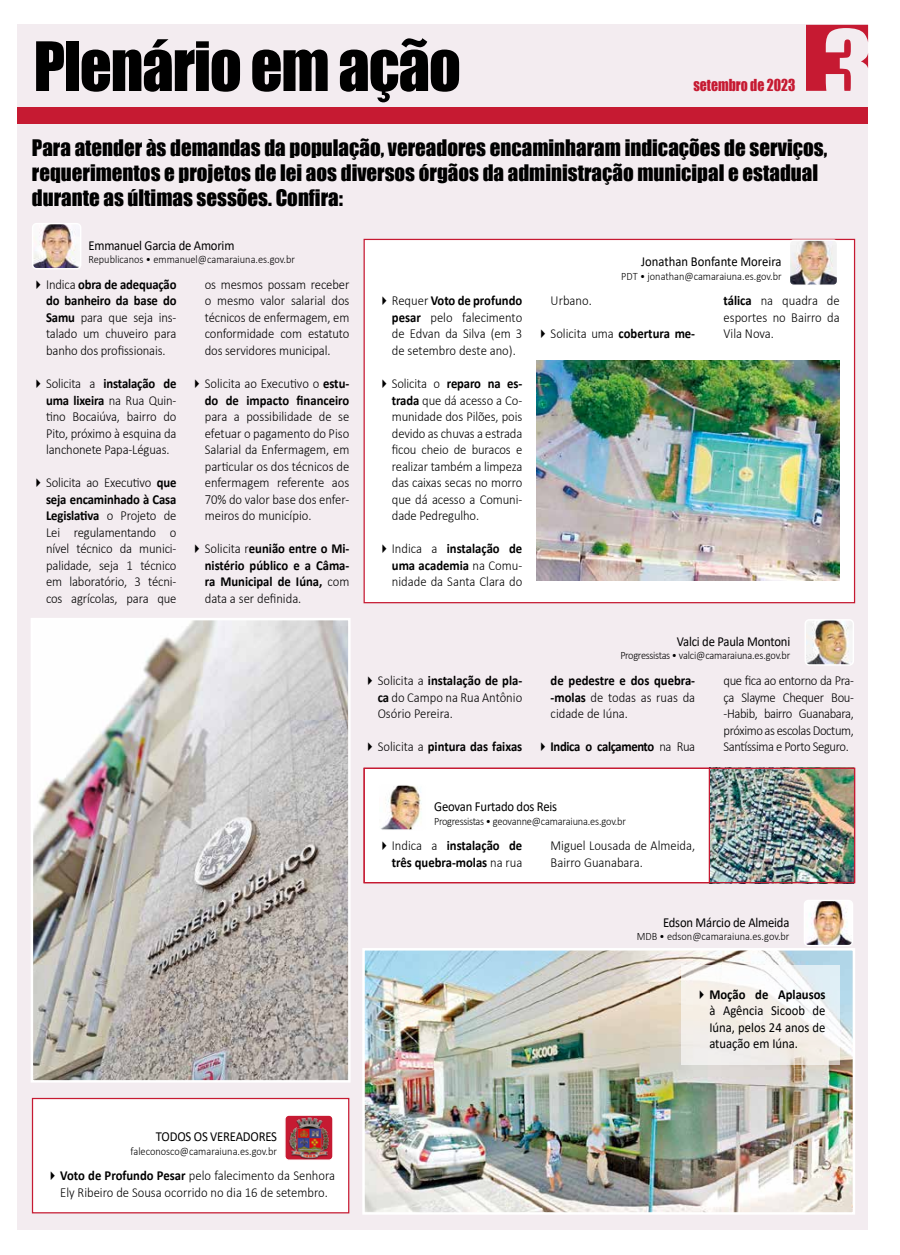
<style>
.page{position:relative;width:900px;height:1255px;background:#fff}
.page>*{position:absolute;margin:0;border:0;box-sizing:border-box;transform-origin:0 0}
.t1{font:62.75px "Impact";letter-spacing:-.02em;color:#000}
.t2{font:21px/25px "Impact";color:#000}
.t3{font:15.12px "Impact";color:#c61a32;scale:.91 1}
.t4{font:300 13.75px/16.5px "Calibri";letter-spacing:-.01em;color:#000;text-align:justify;scale:.92 1}
.t5{font:700 13.75px/16.5px "Calibri";color:#000;text-align:right;scale:.92 1}
.t6{font:13.75px/16.5px "Calibri";letter-spacing:-.015em;color:#000;text-align:justify;scale:.92 1}
.t7{font:700 13.75px "Calibri";letter-spacing:-.03em;color:#000;scale:.92 1}
.t8{font:300 11.25px "Calibri";letter-spacing:-.005em;color:#000;scale:.92 1}
.t9{font:300 11.25px "Calibri";letter-spacing:-.025em;color:#000;scale:.92 1}
.s1{font-weight:700}
.s2{font-weight:300}
</style>
<div class="page">
<div style="left:18px;top:25px;width:850px;height:1204px;background:#f3ecf0"></div>
<div style="left:364px;top:767px;width:491px;height:116px;background:#fff"></div>
<img style="left:710px;top:769px;width:143px;height:112px">
<div style="left:32px;top:1097px;width:317px;height:116px;background:#fff;border:1px solid #c61a32"></div>
<div style="left:364px;top:239px;width:491px;height:364px;background:#fff;border:1px solid #c61a32"></div>
<img style="left:365px;top:951px;width:487px;height:260px">
<div style="left:362px;top:948px;width:493px;height:266px;border:2px solid #fff"></div>
<svg style="left:681px;top:965px;width:159px;height:99px"></svg>
<div style="left:18px;top:107px;width:850px;height:17px;background:#c61a32"></div>
<img style="left:789px;top:240px;width:49px;height:44px">
<div style="left:789px;top:239px;width:49px;height:47px;border:1px solid #fff;border-radius:4px"></div>
<img style="left:34px;top:225px;width:45px;height:42px">
<div style="left:32px;top:223px;width:49px;height:46px;border:1px solid #fff;border-radius:4px"></div>
<img style="left:806px;top:901px;width:45px;height:43px">
<div style="left:804px;top:899px;width:49px;height:47px;border:1px solid #fff;border-radius:4px"></div>
<div style="left:285px;top:1115px;width:48px;height:45px;background:#c61a32;border-radius:4px"></div>
<img style="left:288px;top:1117px;width:42px;height:41px">
<div style="left:284px;top:1114px;width:50px;height:46px;border:1px solid #fff;border-radius:4px"></div>
<img style="left:382px;top:786px;width:40px;height:42px">
<div style="left:378px;top:784px;width:49px;height:46px;border:1px solid #fff;border-radius:4px"></div>
<img style="left:805px;top:621px;width:47px;height:44px">
<div style="left:805px;top:619px;width:49px;height:46px;border:1px solid #fff;border-radius:4px"></div>
<img style="left:34px;top:621px;width:314px;height:458px">
<div style="left:31px;top:618px;width:320px;height:464px;border:2px solid #fff"></div>
<img style="left:536px;top:360px;width:304px;height:221px">
<hr style="left:709px;top:767px;width:1px;height:116px;background:#c61a32">
<div style="left:364px;top:767px;width:491px;height:116px;border:1px solid #c61a32"></div>
<svg style="left:806px;top:25px;width:62px;height:66px"></svg>
<h1 class="t1" style="left:34px;top:18px;width:429px">Plenário em ação</h1>
<h2 class="t2" style="left:32px;top:135px;width:797px">Para atender às demandas da população, vereadores encaminharam indicações de serviços, requerimentos e projetos de lei aos diversos órgãos da administração municipal e estadual durante as últimas sessões. Confira:</h2>
<p class="t3" style="left:693px;top:73px;width:113px">setembro de 2023</p>
<p class="t6" style="left:89px;top:236px;width:160px">Emmanuel Garcia de Amorim</p>
<p class="t8" style="left:89px;top:252px;width:226px">Republicanos • emmanuel@camaraiuna.es.gov.br</p>
<p class="t4" style="left:46px;top:276px;width:143px;text-indent:-14px">✔Indica <span class="s1">obra de adequação do banheiro da base do Samu</span> para que seja ins&shy;talado um chuveiro para banho dos profissionais.</p>
<p class="t4" style="left:46px;top:375px;width:143px;text-indent:-14px">✔Solicita a <span class="s1">instalação de uma lixeira</span> na Rua Quin&shy;tino Bocaiúva, bairro do Pito, próximo à esquina da lanchonete Papa-Léguas.</p>
<p class="t4" style="left:46px;top:474px;width:143px;text-indent:-14px">✔Solicita ao Executivo <span class="s1">que seja encaminhado à Casa Legislativa</span> o Projeto de Lei regulamentando o nível técnico da munici&shy;palidade, seja 1 técnico em laboratório, 3 técni&shy;cos agrícolas, para que</p>
<p class="t4" style="left:205px;top:276px;width:159px">os mesmos possam receber o mesmo valor salarial dos técnicos de enfermagem, em conformidade com estatuto dos servidores municipal.</p>
<p class="t5" style="left:191px;top:375px;width:174px">✔<span class="s2">Solicita ao Executivo o</span> estu&shy;do de impacto financeiro</p>
<p class="t4" style="left:205px;top:408px;width:159px">para a possibilidade de se efetuar o pagamento do Piso Salarial da Enfermagem, em particular os dos técnicos de enfermagem referente aos 70% do valor base dos enfer&shy;meiros do município.</p>
<p class="t5" style="left:205px;top:540px;width:159px;text-align:justify;text-indent:-14px">✔<span class="s2">Solicita r</span>eunião entre o Mi&shy;nistério público e a Câma&shy;ra Municipal de Iúna, <span class="s2">com data a ser definida.</span></p>
<p class="t4" style="left:392px;top:292px;width:143px;text-indent:-14px">✔Requer <span class="s1">Voto de profundo pesar</span> pelo falecimento de Edvan da Silva (em 3 de setembro deste ano).</p>
<p class="t4" style="left:392px;top:375px;width:143px;text-indent:-14px">✔Solicita o <span class="s1">reparo na es&shy;trada</span> que dá acesso a Co&shy;munidade dos Pilões, pois devido as chuvas a estrada ficou cheio de buracos e realizar também a limpeza das caixas secas no morro que dá acesso a Comuni&shy;dade Pedregulho.</p>
<p class="t4" style="left:392px;top:540px;width:143px;text-indent:-14px">✔Indica a <span class="s1">instalação de uma academia</span> na Comu&shy;nidade da Santa Clara do</p>
<p class="t4" style="left:378px;top:672px;width:159px;text-indent:-14px">✔Solicita a <span class="s1">instalação de pla&shy;ca</span> do Campo na Rua Antônio Osório Pereira.</p>
<p class="t5" style="left:364px;top:738px;width:174px">✔<span class="s2">Solicita a</span> pintura das faixas</p>
<p class="t6" style="left:641px;top:253px;width:154px">Jonathan Bonfante Moreira</p>
<p class="t8" style="left:621px;top:269px;width:176px">PDT • jonathan@camaraiuna.es.gov.br</p>
<p class="t4" style="left:551px;top:292px;width:46px">Urbano.</p>
<p class="t5" style="left:536px;top:325px;width:174px">✔<span class="s2">Solicita uma</span> cobertura me-</p>
<p class="t4" style="left:724px;top:292px;width:128px"><span class="s1">tálica</span> na quadra de esportes no Bairro da Vila Nova.</p>
<p class="t6" style="left:677px;top:632px;width:125px">Valci de Paula Montoni</p>
<p class="t9" style="left:620px;top:648px;width:186px">Progressistas • valci@camaraiuna.es.gov.br</p>
<p class="t4" style="left:551px;top:672px;width:159px"><span class="s1">de pedestre e dos quebra--molas</span> de todas as ruas da cidade de Iúna.</p>
<p class="t7" style="left:536px;top:737px;width:174px">✔Indica o calçamento <span class="s2">na Rua</span></p>
<p class="t4" style="left:724px;top:672px;width:143px">que fica ao entorno da Pra&shy;ça Slayme Chequer Bou--Habib, bairro Guanabara, próximo as escolas Doctum, Santíssima e Porto Seguro.</p>
<p class="t6" style="left:434px;top:797px;width:135px">Geovan Furtado dos Reis</p>
<p class="t8" style="left:434px;top:813px;width:210px">Progressistas • geovanne@camaraiuna.es.gov.br</p>
<p class="t5" style="left:378px;top:837px;width:159px">✔<span class="s2">Indica a</span> instalação de três quebra-molas <span class="s2">na rua</span></p>
<p class="t4" style="left:551px;top:837px;width:159px">Miguel Lousada de Almeida,<br>Bairro Guanabara.</p>
<p class="t6" style="left:663px;top:913px;width:139px">Edson Márcio de Almeida</p>
<p class="t8" style="left:637px;top:929px;width:168px">MDB • edson@camaraiuna.es.gov.br</p>
<p class="t6" style="left:709px;top:985px;width:128px;text-indent:-14px">✔<span class="s1">Moção de Aplausos </span>à Agência Sicoob de Iúna, pelos 24 anos de atuação em Iúna.</p>
<p class="t6" style="left:156px;top:1128px;width:133px">TODOS OS VEREADORES</p>
<p class="t8" style="left:131px;top:1143px;width:161px">faleconosco@camaraiuna.es.gov.br</p>
<p class="t4" style="left:46px;top:1167px;width:316px;text-align:center">✔<span class="s1">Voto de Profundo Pesar</span> pelo falecimento da Senhora<br>Ely Ribeiro de Sousa ocorrido no dia 16 de setembro.</p>
</div>
